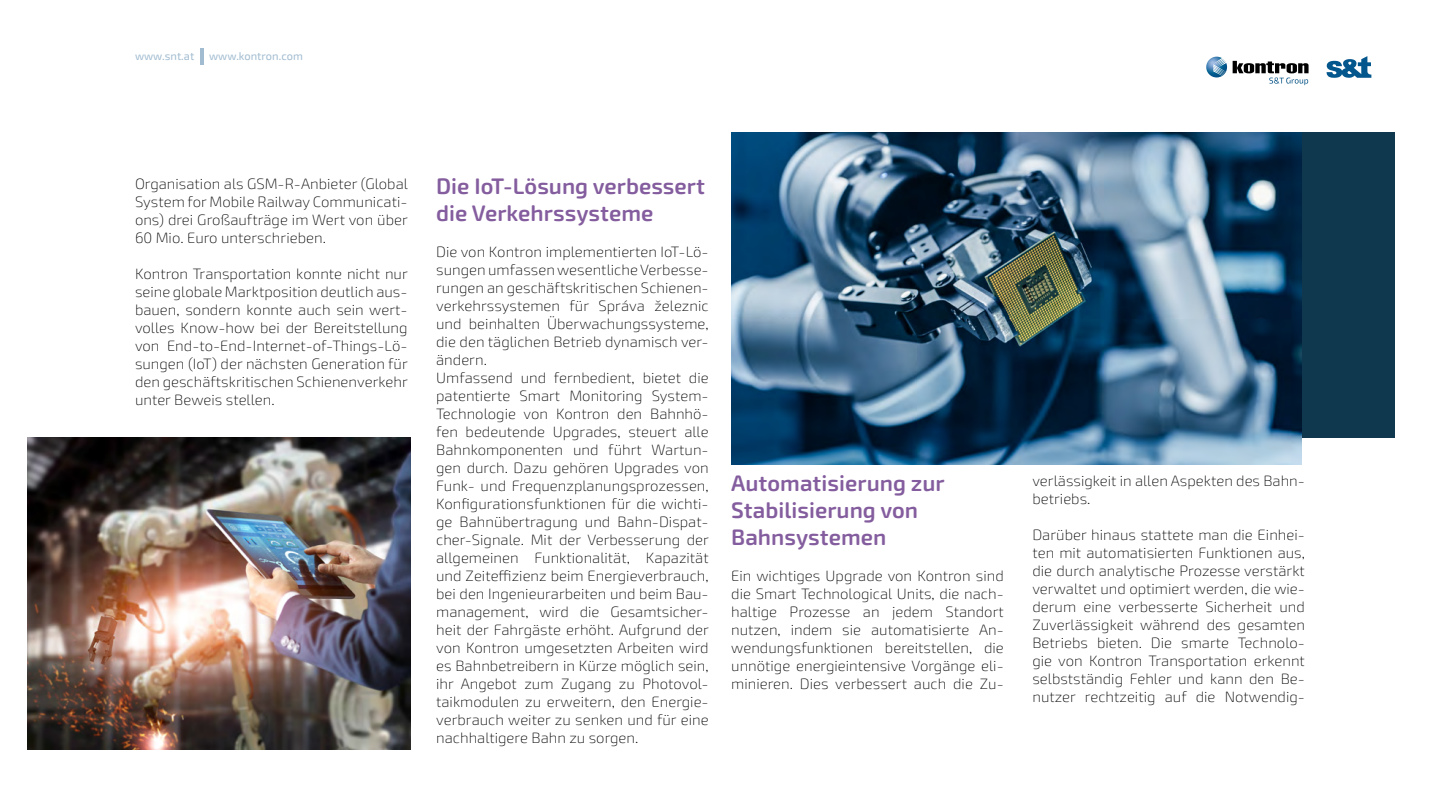
<style>
.page{position:relative;width:1440px;height:810px;background:#fff}
.page>*{position:absolute;margin:0;border:0;box-sizing:border-box;transform-origin:0 0}
.t1{font:600 22.5px/27px "Exo Soft";color:#845d9e}
.t2{font:200 15px/18px "Exo Soft";color:#000;text-align:justify}
.t3{font:11.25px "Exo Soft";color:#a1bcd1}
</style>
<div class="page">
<div style="left:821px;top:132px;width:574px;height:305px;background:#0f384e"></div>
<img style="left:27px;top:437px;width:384px;height:313px">
<img style="left:731px;top:132px;width:571px;height:332px">
<hr style="left:200px;top:48px;width:4px;height:17px;background:#a1bcd1">
<img style="left:1206px;top:57px;width:21px;height:20px">
<svg style="left:1233px;top:61px;width:76px;height:24px"></svg>
<svg style="left:1327px;top:56px;width:44px;height:22px"></svg>
<p class="t3" style="left:135px;top:50px;width:61px">www.snt.at</p>
<p class="t3" style="left:209px;top:50px;width:95px">www.kontron.com</p>
<p class="t2" style="left:135px;top:175px;width:274px">Organisation als GSM-R-Anbieter (Global System for Mobile Railway Communicati&shy;ons) drei Großaufträge im Wert von über 60 Mio. Euro unterschrieben.</p>
<p class="t2" style="left:135px;top:265px;width:274px">Kontron Transportation konnte nicht nur seine globale Marktposition deutlich aus&shy;bauen, sondern konnte auch sein wert&shy;volles Know-how bei der Bereitstellung von End-to-End-Internet-of-Things-Lö&shy;sungen (IoT) der nächsten Generation für den geschäftskritischen Schienenverkehr unter Beweis stellen.</p>
<h1 class="t1" style="left:436px;top:173px;width:271px">Die IoT-Lösung verbessert die Verkehrssysteme</h1>
<p class="t2" style="left:436px;top:243px;width:274px;text-align:left">Die von Kontron implementierten IoT-Lö&shy;sungen umfassen wesentliche Verbesse&shy;rungen an geschäftskritischen Schienen&shy;verkehrssystemen für Správa železnic und beinhalten Überwachungssysteme, die den täglichen Betrieb dynamisch ver&shy;ändern.<br>Umfassend und fernbedient, bietet die patentierte Smart Monitoring System-Technologie von Kontron den Bahnhö&shy;fen bedeutende Upgrades, steuert alle Bahnkomponenten und führt Wartun&shy;gen durch. Dazu gehören Upgrades von Funk- und Frequenzplanungsprozessen, Konfigurationsfunktionen für die wichti&shy;ge Bahnübertragung und Bahn-Dispat&shy;cher-Signale. Mit der Verbesserung der allgemeinen Funktionalität, Kapazität und Zeiteffizienz beim Energieverbrauch, bei den Ingenieurarbeiten und beim Bau&shy;management, wird die Gesamtsicher&shy;heit der Fahrgäste erhöht. Aufgrund der von Kontron umgesetzten Arbeiten wird es Bahnbetreibern in Kürze möglich sein, ihr Angebot zum Zugang zu Photovol&shy;taikmodulen zu erweitern, den Energie&shy;verbrauch weiter zu senken und für eine nachhaltigere Bahn zu sorgen.</p>
<h1 class="t1" style="left:731px;top:470px;width:215px">Automatisierung zur<br>Stabilisierung von<br>Bahnsystemen</h1>
<p class="t2" style="left:731px;top:567px;width:274px">Ein wichtiges Upgrade von Kontron sind die Smart Technological Units, die nach&shy;haltige Prozesse an jedem Standort nutzen, indem sie automatisierte An&shy;wendungsfunktionen bereitstellen, die unnötige energieintensive Vorgänge eli&shy;minieren. Dies verbessert auch die Zu-</p>
<p class="t2" style="left:1032px;top:472px;width:274px">verlässigkeit in allen Aspekten des Bahn&shy;betriebs.</p>
<p class="t2" style="left:1032px;top:526px;width:274px">Darüber hinaus stattete man die Einhei&shy;ten mit automatisierten Funktionen aus, die durch analytische Prozesse verstärkt verwaltet und optimiert werden, die wie&shy;derum eine verbesserte Sicherheit und Zuverlässigkeit während des gesamten Betriebs bieten. Die smarte Technolo&shy;gie von Kontron Transportation erkennt selbstständig Fehler und kann den Be&shy;nutzer rechtzeitig auf die Notwendig-</p>
</div>
